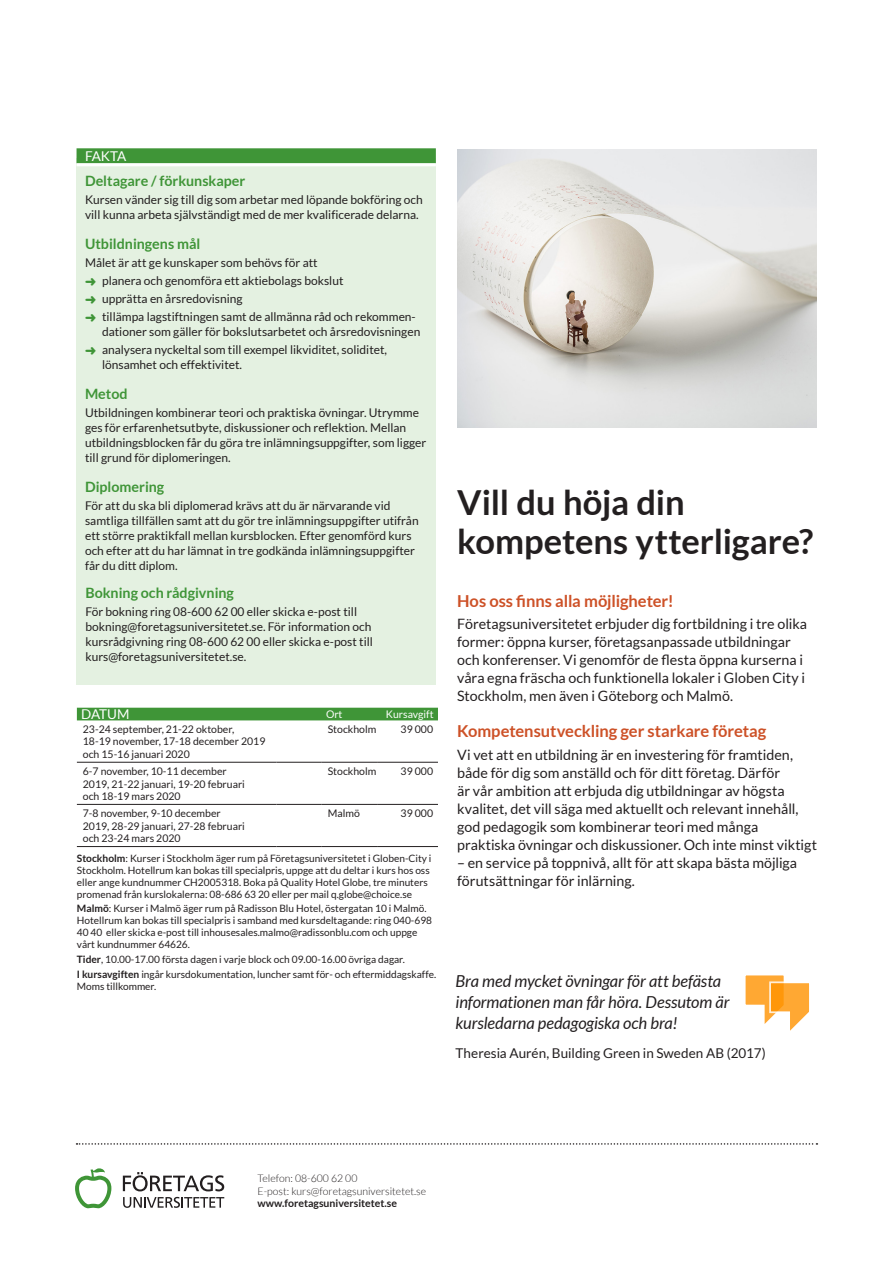
<style>
.page{position:relative;width:893px;height:1263px;background:#fff}
.page>*{position:absolute;margin:0;border:0;box-sizing:border-box;transform-origin:0 0}
.Relaterad-rubrik{font:700 34.5px/39px "Lato";letter-spacing:-.005em;color:#231f20}
.citat{font:italic 16.5px/21px "Lato";letter-spacing:-.005em;color:#231f20}
.Relaterad-mellanrubr{font:700 16.5px "Lato";letter-spacing:-.005em;color:#cd5127}
.Relaterad-brodtext{font:14.25px/18px "Lato";color:#231f20}
.Fakta-mellanrubrik{font:700 14.25px "Lato";color:#3f9537}
.citat-2{font:13.5px "Lato";letter-spacing:.005em;color:#231f20}
.Fakta-rubrik-brodtex{font:13.5px "Lato";letter-spacing:-.035em;color:#fff}
.Tabellhuvud-datum{font:13.5px "Lato";letter-spacing:-.01em;color:#fff}
.Fakta-brodtext{font:12px/15px "Lato";color:#231f20}
.Tabell-datum{font:10.5px/12.6px "Lato";color:#231f20}
.t1{font:300 10.5px/12.6px "Lato";color:#231f20}
.t2{font:700 10.5px "Lato";color:#231f20}
.Tabell-ort{font:10.5px "Lato";color:#231f20}
.Tabell-avgift{font:10.5px "Lato";color:#231f20}
.Tabellhuvud-avgift{font:10.5px "Lato";color:#fff}
.Tabellhuvud-ort{font:10.5px "Lato";color:#fff}
.Tabellfot-brodtext{font:10.2px/12px "Lato";color:#231f20}
.s1{color:#3f9537}
.s2{font-weight:700}
</style>
<div class="page">
<svg style="left:75px;top:1168px;width:36px;height:40px"></svg>
<svg style="left:123px;top:1197px;width:101px;height:11px"></svg>
<svg style="left:123px;top:1172px;width:101px;height:19px"></svg>
<svg style="left:77px;top:1143px;width:740px;height:2px"></svg>
<div style="left:77px;top:158px;width:359px;height:527px;background:#e4f1e1"></div>
<div style="left:77px;top:148px;width:359px;height:15px;background:#3f9537"></div>
<hr style="left:77px;top:163px;width:359px;height:3px;background:#fff">
<div style="left:77px;top:708px;width:361px;height:12px;background:#3f9537"></div>
<hr style="left:77px;top:762px;width:199px;height:1px;background:#231f20">
<hr style="left:276px;top:762px;width:46px;height:1px;background:#231f20">
<hr style="left:322px;top:762px;width:56px;height:1px;background:#231f20">
<hr style="left:378px;top:762px;width:60px;height:1px;background:#231f20">
<hr style="left:77px;top:804px;width:199px;height:1px;background:#231f20">
<hr style="left:276px;top:804px;width:46px;height:1px;background:#231f20">
<hr style="left:322px;top:804px;width:56px;height:1px;background:#231f20">
<hr style="left:378px;top:804px;width:60px;height:1px;background:#231f20">
<hr style="left:77px;top:846px;width:199px;height:1px;background:#231f20">
<hr style="left:276px;top:846px;width:46px;height:1px;background:#231f20">
<hr style="left:322px;top:846px;width:56px;height:1px;background:#231f20">
<hr style="left:378px;top:846px;width:60px;height:1px;background:#231f20">
<img style="left:458px;top:150px;width:358px;height:277px">
<svg style="left:745px;top:975px;width:64px;height:56px"></svg>
<p class="Fakta-rubrik-brodtex" style="left:85px;top:148px;width:43px">FAKTA</p>
<p class="Fakta-mellanrubrik" style="left:85px;top:172px;width:162px">Deltagare / förkunskaper</p>
<p class="Fakta-brodtext" style="left:85px;top:192px;width:339px">Kursen vänder sig till dig som arbetar med löpande bokföring och vill kunna arbeta självständigt med de mer kvalificerade delarna.</p>
<p class="Fakta-mellanrubrik" style="left:85px;top:235px;width:117px">Utbildningens mål</p>
<p class="Fakta-brodtext" style="left:85px;top:255px;width:234px">Målet är att ge kunskaper som behövs för att</p>
<p class="Fakta-brodtext" style="left:85px;top:273px;width:260px"><span class="s1">➜</span> planera och genomföra ett aktiebolags bokslut</p>
<p class="Fakta-brodtext" style="left:85px;top:291px;width:159px"><span class="s1">➜</span> upprätta en årsredovisning</p>
<p class="Fakta-brodtext" style="left:102px;top:309px;width:320px;text-indent:-17px"><span class="s1">➜</span> tillämpa lagstiftningen samt de allmänna råd och rekommen&shy;dationer som gäller för bokslutsarbetet och årsredovisningen</p>
<p class="Fakta-brodtext" style="left:102px;top:342px;width:287px;text-indent:-17px"><span class="s1">➜</span> analysera nyckeltal som till exempel likviditet, soliditet, lönsamhet och effektivitet.</p>
<p class="Fakta-mellanrubrik" style="left:85px;top:385px;width:44px">Metod</p>
<p class="Fakta-brodtext" style="left:85px;top:405px;width:343px">Utbildningen kombinerar teori och praktiska övningar. Utrymme ges för erfarenhetsutbyte, diskussioner och reflektion. Mellan utbildningsblocken får du göra tre inlämningsuppgifter, som ligger till grund för diplomeringen.</p>
<p class="Fakta-mellanrubrik" style="left:85px;top:478px;width:81px">Diplomering</p>
<p class="Fakta-brodtext" style="left:85px;top:498px;width:335px">För att du ska bli diplomerad krävs att du är närvarande vid samtliga tillfällen samt att du gör tre inlämningsuppgifter utifrån ett större praktikfall mellan kursblocken. Efter genomförd kurs och efter att du har lämnat in tre godkända inlämningsuppgifter får du ditt diplom.</p>
<p class="Fakta-mellanrubrik" style="left:85px;top:585px;width:150px">Bokning och rådgivning</p>
<p class="Fakta-brodtext" style="left:85px;top:604px;width:289px">För bokning ring 08-600 62 00 eller skicka e-post till bokning@foretagsuniversitetet.se. För information och kursrådgivning ring 08-600 62 00 eller skicka e-post till kurs@foretagsuniversitetet.se.</p>
<p class="Tabellhuvud-datum" style="left:81px;top:707px;width:50px">DATUM</p>
<p class="Tabellhuvud-ort" style="left:326px;top:708px;width:18px">Ort</p>
<p class="Tabellhuvud-avgift" style="left:386px;top:708px;width:49px">Kursavgift</p>
<p class="Tabell-datum" style="left:83px;top:723px;width:184px">23‑24 september, 21‑22 oktober,<br>18‑19 november, 17‑18 december 2019 och 15‑16 januari 2020</p>
<p class="Tabell-ort" style="left:328px;top:723px;width:50px">Stockholm</p>
<p class="Tabell-avgift" style="left:401px;top:723px;width:34px">39 000</p>
<p class="Tabell-datum" style="left:83px;top:765px;width:164px">6‑7 november, 10‑11 december<br>2019, 21‑22 januari, 19‑20 februari och 18‑19 mars 2020</p>
<p class="Tabell-ort" style="left:328px;top:765px;width:50px">Stockholm</p>
<p class="Tabell-avgift" style="left:401px;top:765px;width:34px">39 000</p>
<p class="Tabell-datum" style="left:83px;top:807px;width:164px">7‑8 november, 9‑10 december<br>2019, 28‑29 januari, 27‑28 februari och 23‑24 mars 2020</p>
<p class="Tabell-ort" style="left:328px;top:807px;width:34px">Malmö</p>
<p class="Tabell-avgift" style="left:401px;top:807px;width:34px">39 000</p>
<p class="Tabellfot-brodtext" style="left:77px;top:852px;width:356px"><span class="s2">Stockholm</span>: Kurser i Stockholm äger rum på Företagsuniversitetet i Globen-City i Stockholm. Hotellrum kan bokas till specialpris, uppge att du deltar i kurs hos oss eller ange kundnummer CH2005318. Boka på Quality Hotel Globe, tre minuters promenad från kurslokalerna: 08-686 63 20 eller per mail q.globe@choice.se</p>
<p class="Tabellfot-brodtext" style="left:77px;top:903px;width:357px"><span class="s2">Malmö</span>: Kurser i Malmö äger rum på Radisson Blu Hotel, östergatan 10 i Malmö.<br>Hotellrum kan bokas till specialpris i samband med kursdeltagande: ring 040-698<br>40 40 eller skicka e-post till inhousesales.malmo@radissonblu.com och uppge vårt kundnummer 64626.</p>
<p class="Tabellfot-brodtext" style="left:77px;top:953px;width:329px"><span class="s2">Tider</span>, 10.00-17.00 första dagen i varje block och 09.00-16.00 övriga dagar.</p>
<p class="Tabellfot-brodtext" style="left:77px;top:968px;width:361px"><span class="s2">I kursavgiften</span> ingår kursdokumentation, luncher samt för- och eftermiddagskaffe.<br>Moms tillkommer.</p>
<p class="Relaterad-rubrik" style="left:457px;top:482px;width:358px">Vill du höja din kompetens ytterligare?</p>
<p class="Relaterad-mellanrubr" style="left:457px;top:591px;width:218px">Hos oss finns alla möjligheter!</p>
<p class="Relaterad-brodtext" style="left:457px;top:615px;width:351px">Företagsuniversitetet erbjuder dig fortbildning i tre olika former: öppna kurser, företagsanpassade utbildningar och konferenser. Vi genomför de flesta öppna kurserna i våra egna fräscha och funktionella lokaler i Globen City i Stockholm, men även i Göteborg och Malmö.</p>
<p class="Relaterad-mellanrubr" style="left:457px;top:722px;width:311px">Kompetensutveckling ger starkare företag</p>
<p class="Relaterad-brodtext" style="left:457px;top:745px;width:362px">Vi vet att en utbildning är en investering för framtiden, både för dig som anställd och för ditt företag. Därför<br>är vår ambition att erbjuda dig utbildningar av högsta kvalitet, det vill säga med aktuellt och relevant innehåll, god pedagogik som kombinerar teori med många praktiska övningar och diskussioner. Och inte minst viktigt</p>
<p class="Relaterad-brodtext" style="left:457px;top:853px;width:342px">– en service på toppnivå, allt för att skapa bästa möjliga förutsättningar för inlärning.</p>
<p class="citat" style="left:455px;top:971px;width:276px">Bra med mycket övningar för att befästa informationen man får höra. Dessutom är kursledarna pedagogiska och bra!</p>
<p class="citat-2" style="left:455px;top:1046px;width:312px">Theresia Aurén, Building Green in Sweden AB (2017)</p>
<p class="t1" style="left:258px;top:1172px;width:170px">Telefon: 08-600 62 00<br>E-post: kurs@foretagsuniversitetet.se</p>
<p class="t2" style="left:258px;top:1197px;width:141px">www.foretagsuniversitetet.se</p>
</div>
